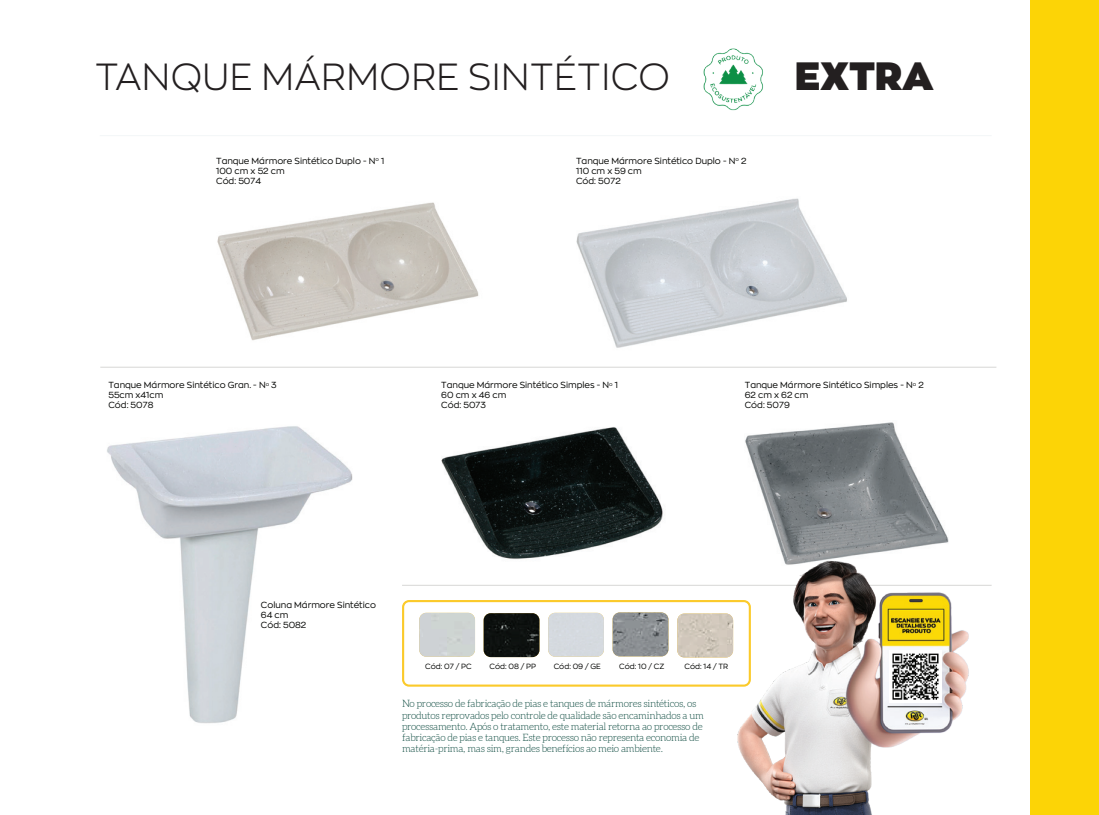
<style>
.page{position:relative;width:1099px;height:815px;background:#fff}
.page>*{position:absolute;margin:0;border:0;box-sizing:border-box;transform-origin:0 0}
.t1{font:900 38.75px "Zona Pro";color:#231f20}
.t2{font:300 37.5px "Zona Pro";letter-spacing:.01em;color:#231f20}
.t3{font:300 10px/11.2px "Aleo";letter-spacing:-.03em;color:#0a483d}
.t4{font:8.75px/10px "Zona Pro";color:#040503}
.t5{font:7.5px "Zona Pro";color:#040503}
</style>
<div class="page">
<img style="left:703px;top:48px;width:60px;height:63px">
<hr style="left:100px;top:367px;width:896px;height:1px;background:#d7d7d5">
<hr style="left:100px;top:135px;width:891px;height:1px;background:#f3f6f7">
<div style="left:419px;top:613px;width:56px;height:44px;background:#ced2d2"></div>
<img style="left:483px;top:613px;width:56px;height:44px">
<div style="left:548px;top:613px;width:56px;height:44px;background:#d5dadf"></div>
<img style="left:612px;top:612px;width:56px;height:44px">
<img style="left:677px;top:613px;width:56px;height:44px">
<div style="left:402px;top:600px;width:349px;height:87px;border:2px solid #fbca2a;border-radius:6px"></div>
<hr style="left:402px;top:585px;width:589px;height:1px;background:#d7d7d5">
<img style="left:576px;top:198px;width:271px;height:150px">
<img style="left:217px;top:202px;width:262px;height:139px">
<img style="left:745px;top:422px;width:203px;height:137px">
<img style="left:441px;top:427px;width:222px;height:132px">
<img style="left:107px;top:426px;width:246px;height:298px">
<div style="left:1030px;top:0;width:68px;height:815px;background:#fcd406"></div>
<img style="left:733px;top:559px;width:236px;height:256px">
<img style="left:889px;top:650px;width:52px;height:52px">
<h2 class="t2" style="left:95px;top:52px;width:576px">TANQUE MÁRMORE SINTÉTICO</h2>
<h1 class="t1" style="left:794px;top:49px;width:140px">EXTRA</h1>
<p class="t4" style="left:216px;top:156px;width:170px">Tanque Mármore Sintético Duplo - N<sup>o</sup> 1<br>100 cm x 52 cm<br>Cód: 5074</p>
<p class="t4" style="left:576px;top:156px;width:172px">Tanque Mármore Sintético Duplo - N<sup>o</sup> 2<br>110 cm x 59 cm<br>Cód: 5072</p>
<p class="t4" style="left:108px;top:380px;width:170px">Tanque Mármore Sintético Gran. - N<sup>o</sup> 3<br>55cm x41cm<br>Cód: 5078</p>
<p class="t4" style="left:441px;top:380px;width:178px">Tanque Mármore Sintético Simples - N<sup>o</sup> 1<br>60 cm x 46 cm<br>Cód: 5073</p>
<p class="t4" style="left:744px;top:380px;width:181px">Tanque Mármore Sintético Simples - N<sup>o</sup> 2<br>62 cm x 62 cm<br>Cód: 5079</p>
<p class="t4" style="left:261px;top:600px;width:117px">Coluna Mármore Sintético<br>64 cm<br>Cód: 5082</p>
<p class="t5" style="left:425px;top:661px;width:48px">Cód: 07 / PC</p>
<p class="t5" style="left:489px;top:661px;width:48px">Cód: 08 / PP</p>
<p class="t5" style="left:553px;top:661px;width:49px">Cód: 09 / GE</p>
<p class="t5" style="left:619px;top:661px;width:47px">Cód: 10 / CZ</p>
<p class="t5" style="left:684px;top:661px;width:45px">Cód: 14 / TR</p>
<p class="t3" style="left:402px;top:699px;width:303px">No processo de fabricação de pias e tanques de mármores sintéticos, os produtos reprovados pelo controle de qualidade são encaminhados a um processamento. Após o tratamento, este material retorna ao processo de fabricação de pias e tanques. Este processo não representa economia de matéria-prima, mas sim, grandes benefícios ao meio ambiente.</p>
</div>
